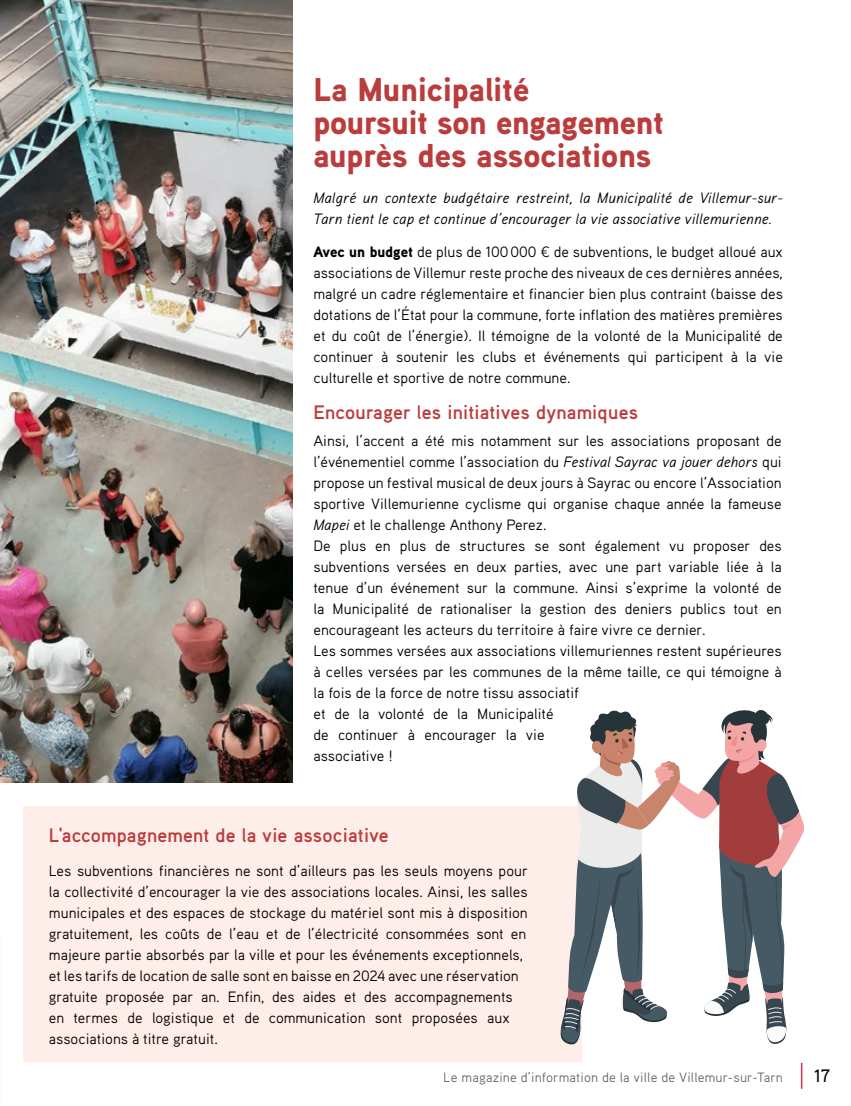
<style>
.page{position:relative;width:851px;height:1106px;background:#fff}
.page>*{position:absolute;margin:0;border:0;box-sizing:border-box;transform-origin:0 0}
.t1{font:900 33px/33px "Aaux Pro";color:#bb3c3c}
.t2{font:700 19.5px "Aaux Pro";letter-spacing:.01em;color:#bb3c3c}
.t3{font:500 18px "Aaux Pro";color:#000}
.t4{font:15px/21px "Aaux Pro";color:#000}
.t5{font:italic 15px/21px "Aaux Pro";letter-spacing:.01em;color:#000}
.t6{font:13.5px "Aaux Pro";letter-spacing:.01em;color:#000}
.s1{font-weight:900}
.s2{font-family:"Aaux Next"}
.s3{font-style:italic}
</style>
<div class="page">
<div style="left:23px;top:806px;width:559px;height:255px;background:#feeee9"></div>
<img style="left:0;top:0;width:292px;height:782px">
<svg style="left:560px;top:710px;width:244px;height:335px"></svg>
<hr style="left:800px;top:1062px;width:2px;height:26px;background:#d23151">
<h1 class="t1" style="left:313px;top:72px;width:352px">La Municipalité<br>poursuit son engagement auprès des associations</h1>
<p class="t5" style="left:313px;top:186px;width:471px">Malgré un contexte budgétaire restreint, la Municipalité de Villemur-sur-<br>Tarn tient le cap et continue d’encourager la vie associative villemurienne.</p>
<p class="t4" style="left:313px;top:241px;width:471px;text-align:justify"><span class="s1">Avec un budget</span> de plus de 100000 <span class="s2">€</span> de subventions, le budget alloué aux associations de Villemur reste proche des niveaux de ces dernières années, malgré un cadre réglementaire et financier bien plus contraint (baisse des dotations de l’État pour la commune, forte inflation des matières premières et du coût de l’énergie). Il témoigne de la volonté de la Municipalité de continuer à soutenir les clubs et événements qui participent à la vie culturelle et sportive de notre commune.</p>
<h2 class="t2" style="left:313px;top:399px;width:326px">Encourager les initiatives dynamiques</h2>
<p class="t4" style="left:313px;top:430px;width:470px">Ainsi, l’accent a été mis notamment sur les associations proposant de l’événementiel comme l’association du <span class="s3">Festival Sayrac va jouer dehors</span> qui propose un festival musical de deux jours à Sayrac ou encore l’Association sportive Villemurienne cyclisme qui organise chaque année la fameuse <span class="s3">Mapei</span> et le challenge Anthony Perez.<br>De plus en plus de structures se sont également vu proposer des subventions versées en deux parties, avec une part variable liée à la tenue d’un événement sur la commune. Ainsi s’exprime la volonté de la Municipalité de rationaliser la gestion des deniers publics tout en encourageant les acteurs du territoire à faire vivre ce dernier.<br>Les sommes versées aux associations villemuriennes restent supérieures à celles versées par les communes de la même taille, ce qui témoigne à la fois de la force de notre tissu associatif<br>et de la volonté de la Municipalité<br>de continuer à encourager la vie<br>associative !</p>
<h2 class="t2" style="left:49px;top:823px;width:341px">L'accompagnement de la vie associative</h2>
<p class="t4" style="left:49px;top:860px;width:480px">Les subventions financières ne sont d’ailleurs pas les seuls moyens pour la collectivité d’encourager la vie des associations locales. Ainsi, les salles municipales et des espaces de stockage du matériel sont mis à disposition gratuitement, les coûts de l’eau et de l’électricité consommées sont en majeure partie absorbés par la ville et pour les événements exceptionnels, et les tarifs de location de salle sont en baisse en 2024 avec une réservation gratuite proposée par an. Enfin, des aides et des accompagnements en termes de logistique et de communication sont proposées aux associations à titre gratuit.</p>
<p class="t6" style="left:443px;top:1069px;width:341px">Le magazine d’information de la ville de Villemur-sur-Tarn</p>
<p class="t3" style="left:813px;top:1064px;width:18px">17</p>
</div>
